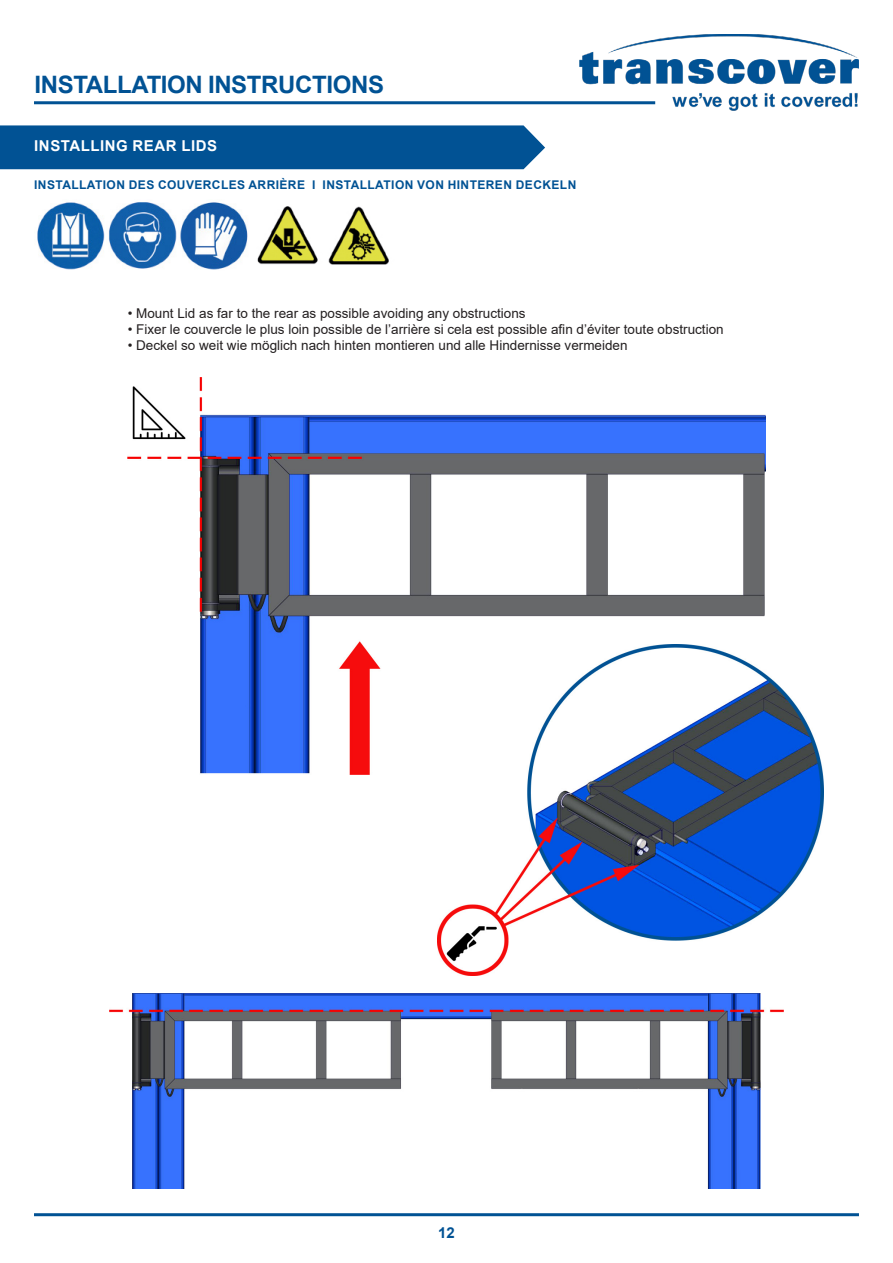
<style>
.page{position:relative;width:893px;height:1263px;background:#fff}
.page>*{position:absolute;margin:0;border:0;box-sizing:border-box;transform-origin:0 0}
.t1{font:700 24px "Arial";letter-spacing:-.015em;color:#015294}
.t2{font:700 15px "Arial";letter-spacing:.035em;color:#fff}
.t3{font:700 15px "Arial";color:#015294}
.t4{font:13.5px "Arial";color:#231f20}
.t5{font:700 12px "Arial";letter-spacing:.035em;color:#015294}
</style>
<div class="page">
<img style="left:578px;top:34px;width:281px;height:77px">
<hr style="left:34px;top:101px;width:621px;height:3px;background:#015294">
<hr style="left:34px;top:1213px;width:825px;height:3px;background:#015294">
<div style="left:0;top:125px;width:545px;height:44px;background:#015294"></div>
<img style="left:37px;top:202px;width:352px;height:68px">
<img style="left:128px;top:377px;width:637px;height:397px">
<img style="left:438px;top:645px;width:386px;height:331px">
<img style="left:109px;top:994px;width:675px;height:194px">
<h1 class="t1" style="left:34px;top:67px;width:351px">INSTALLATION INSTRUCTIONS</h1>
<p class="t2" style="left:34px;top:136px;width:184px">INSTALLING REAR LIDS</p>
<p class="t5" style="left:34px;top:176px;width:544px">INSTALLATION DES COUVERCLES ARRIÈRE I INSTALLATION VON HINTEREN DECKELN</p>
<p class="t4" style="left:128px;top:304px;width:399px">• Mount Lid as far to the rear as possible avoiding any obstructions</p>
<p class="t4" style="left:128px;top:320px;width:597px">• Fixer le couvercle le plus loin possible de l’arrière si cela est possible afin d’éviter toute obstruction</p>
<p class="t4" style="left:128px;top:336px;width:501px">• Deckel so weit wie möglich nach hinten montieren und alle Hindernisse vermeiden</p>
<p class="t3" style="left:438px;top:1222px;width:18px">12</p>
</div>
